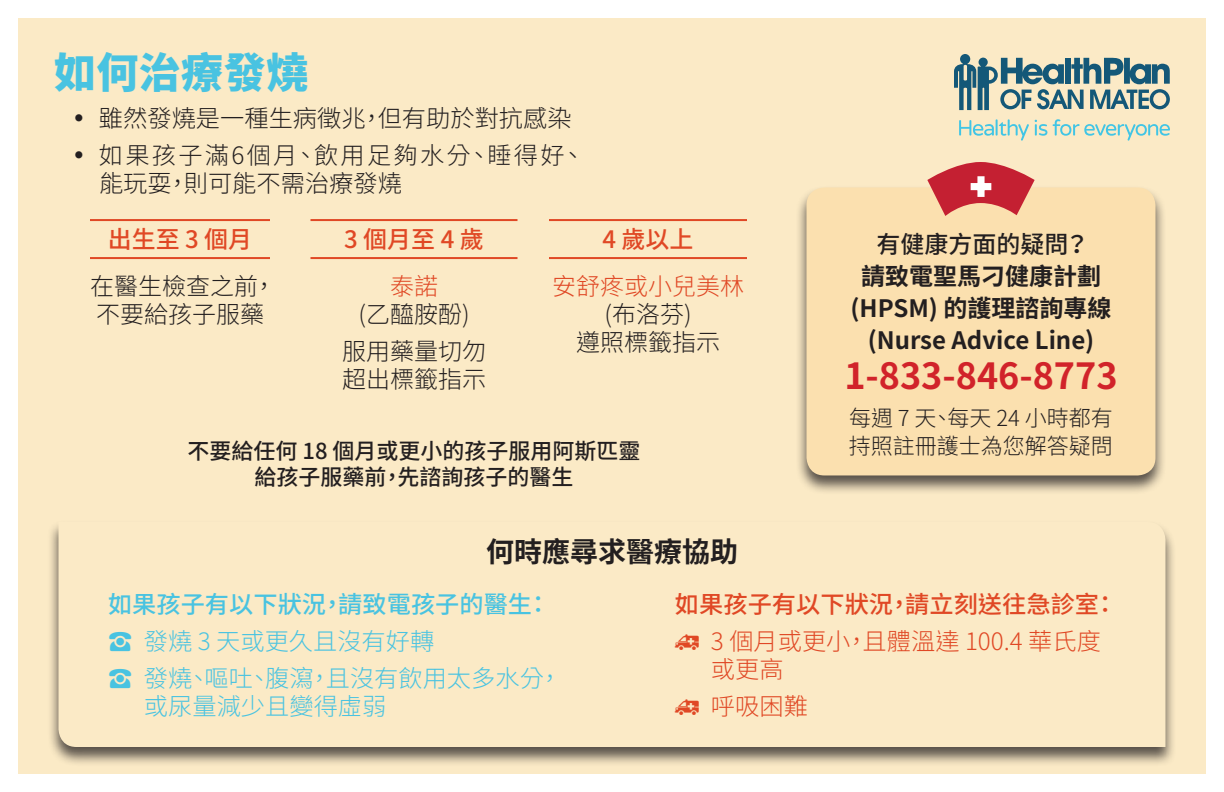
<style>
.page{position:relative;width:1224px;height:792px;background:#fff}
.page>*{position:absolute;margin:0;border:0;box-sizing:border-box;transform-origin:0 0}
.t1{font:800 42px "Source Han Sans TC";letter-spacing:.01em;color:#49c3e1}
.t2{font:700 36px "Source Han Sans TC";color:#d1232a}
.t3{font:700 28px "Source Han Sans TC";color:#231f20}
.t4{font:300 24px/28px "Source Han Sans TC";color:#231f20;text-align:center}
.t5{font:300 24px/37px "Source Han Sans TC";color:#49c3e1}
.t6{font:700 24px/32px "Source Han Sans TC";color:#231f20;text-align:center}
.t7{font:300 24px/28px "Source Han Sans TC";color:#e04825}
.t8{font:500 24px "Source Han Sans TC";color:#e04825}
.t9{font:300 24px/28px "Source Han Sans TC";letter-spacing:.095em;color:#231f20}
.t10{font:500 24px "Source Han Sans TC";color:#231f20}
.t11{font:500 22px/26.4px "Source Han Sans TC";color:#231f20;text-align:center}
.t12{font:300 22px/28px "Source Han Sans TC";color:#231f20}
.s1{font-family:"Avant Garde IT Cby BT";font-weight:400}
.s2{font-weight:500}
</style>
<div class="page">
<div style="left:18px;top:18px;width:1188px;height:756px;background:#fbeac6"></div>
<div style="left:48px;top:520px;width:1128px;height:247px;background:#231f20;opacity:.75"></div>
<svg style="left:58px;top:522px;width:1108px;height:225px"></svg>
<div style="left:796px;top:185px;width:370px;height:310px;background:#231f20;opacity:.75"></div>
<div style="left:806px;top:187px;width:350px;height:288px;background:#fbe0af;border-radius:18px"></div>
<svg style="left:959px;top:119px;width:70px;height:22px"></svg>
<svg style="left:1035px;top:120px;width:12px;height:16px"></svg>
<svg style="left:1053px;top:119px;width:117px;height:22px"></svg>
<svg style="left:954px;top:54px;width:216px;height:56px"></svg>
<svg style="left:927px;top:162px;width:108px;height:54px"></svg>
<hr style="left:90px;top:219px;width:180px;height:2px;background:#e04825">
<hr style="left:90px;top:257px;width:180px;height:2px;background:#e04825">
<hr style="left:310px;top:219px;width:208px;height:2px;background:#e04825">
<hr style="left:310px;top:257px;width:208px;height:2px;background:#e04825">
<hr style="left:549px;top:219px;width:198px;height:2px;background:#e04825">
<hr style="left:549px;top:257px;width:198px;height:2px;background:#e04825">
<svg style="left:675px;top:634px;width:24px;height:16px"></svg>
<svg style="left:675px;top:699px;width:24px;height:16px"></svg>
<h1 class="t1" style="left:54px;top:48px;width:256px">如何治療發燒</h1>
<p class="t4" style="left:72px;top:105px;width:501px"><span class="s1">•</span> 雖然發燒是一種生病徵兆，但有助於對抗感染</p>
<p class="t9" style="left:99px;top:142px;width:488px;text-indent:-27px"><span class="s1">•</span> 如果孩子滿6個月、飲用足夠水分、睡得好、能玩耍，則可能不需治療發燒</p>
<p class="t8" style="left:108px;top:226px;width:146px">出生至 3 個月</p>
<p class="t8" style="left:344px;top:226px;width:141px">3 個月至 4 歲</p>
<p class="t8" style="left:602px;top:226px;width:93px">4 歲以上</p>
<p class="t4" style="left:90px;top:272px;width:187px;text-align:left">在醫生檢查之前，不要給孩子服藥</p>
<p class="t7" style="left:390px;top:272px;width:49px">泰諾</p>
<p class="t4" style="left:342px;top:296px;width:145px;line-height:37px">(乙醯胺酚)<br>服用藥量切勿</p>
<p class="t4" style="left:342px;top:365px;width:145px">超出標籤指示</p>
<p class="t7" style="left:552px;top:272px;width:193px">安舒疼或小兒美林</p>
<p class="t4" style="left:576px;top:300px;width:145px">(布洛芬)<br>遵照標籤指示</p>
<p class="t11" style="left:188px;top:438px;width:454px">不要給任何 18 個月或更小的孩子服用阿斯匹靈給孩子服藥前，先諮詢孩子的醫生</p>
<p class="t3" style="left:486px;top:536px;width:253px">何時應尋求醫療協助</p>
<p class="t10" style="left:876px;top:231px;width:214px">有健康方面的疑問？</p>
<p class="t6" style="left:851px;top:261px;width:262px">請致電聖馬刁健康計劃(HPSM) 的護理諮詢專線(Nurse Advice Line)</p>
<h2 class="t2" style="left:844px;top:356px;width:275px">1-833-846-8773</h2>
<p class="t12" style="left:849px;top:405px;width:265px">每週 7 天、每天 24 小時都有持照註冊護士為您解答疑問</p>
<p class="t5" style="left:108px;top:586px;width:456px"><span class="s2">如果孩子有以下狀況，請致電孩子的醫生：</span>☎ 發燒 3 天或更久且沒有好轉<br>☎ 發燒、嘔吐、腹瀉，且沒有飲用太多水分，</p>
<p class="t5" style="left:144px;top:688px;width:244px">或尿量減少且變得虛弱</p>
<p class="t8" style="left:675px;top:591px;width:444px">如果孩子有以下狀況，請立刻送往急診室：</p>
<p class="t7" style="left:711px;top:628px;width:392px">3 個月或更小，且體溫達 100.4 華氏度或更高</p>
<p class="t7" style="left:711px;top:693px;width:98px">呼吸困難</p>
</div>
